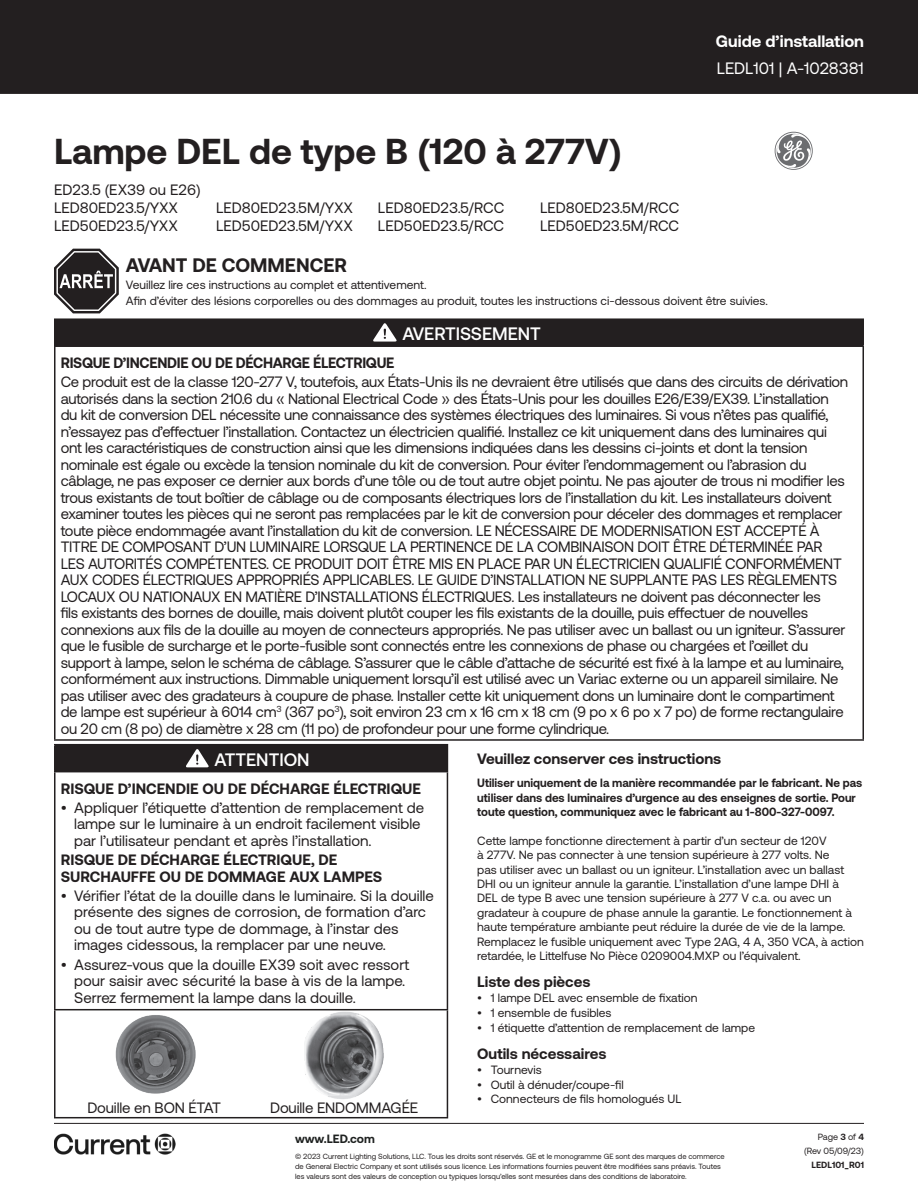
<style>
.page{position:relative;width:918px;height:1188px;background:#fff}
.page>*{position:absolute;margin:0;border:0;box-sizing:border-box;transform-origin:0 0}
.t1{font:700 36px "Aeonik";color:#231f20}
.t2{font:700 19.5px "Aeonik";color:#231f20}
.t3{font:500 18px "Aeonik";color:#fff}
.t4{font:700 16.5px "Aeonik";color:#fff}
.t5{font:16.5px "Aeonik";color:#fff}
.t6{font:15px/16.5px "Aeonik";letter-spacing:-.02em;color:#231f20}
.t7{font:15px/16.5px "Aeonik";color:#231f20}
.t8{font:700 15px/16.5px "Aeonik";color:#231f20}
.t9{font:700 15px "Aeonik";letter-spacing:-.02em;color:#231f20;scale:.96 1}
.t10{font:12px/14.4px "Aeonik";color:#231f20}
.t11{font:700 12px/14.4px "Aeonik";color:#231f20;scale:.95 1}
.web_address{font:700 12px "Aeonik";letter-spacing:-.005em;color:#1e2120}
.boilerplate{font:9px "Aeonik";color:#231f20}
.boilerplate-2{font:700 9px "Aeonik";color:#231f20}
.web_address-2{font:7.5px/9.8px "Aeonik";color:#231f20}
.s1{font-weight:700}
</style>
<div class="page">
<div style="left:0;top:0;width:918px;height:94px;background:#231f20"></div>
<svg style="left:54px;top:248px;width:65px;height:66px"></svg>
<svg style="left:775px;top:132px;width:38px;height:38px"></svg>
<div style="left:55px;top:745px;width:392px;height:27px;background:#231f20"></div>
<hr style="left:54px;top:744px;width:394px;height:1px;background:#231f20">
<hr style="left:54px;top:745px;width:2px;height:26px;background:#231f20">
<svg style="left:447px;top:745px;width:1px;height:26px"></svg>
<hr style="left:54px;top:772px;width:2px;height:237px;background:#231f20">
<hr style="left:447px;top:772px;width:1px;height:237px;background:#231f20">
<hr style="left:54px;top:1009px;width:394px;height:1px;background:#231f20">
<hr style="left:54px;top:1010px;width:2px;height:107px;background:#231f20">
<hr style="left:447px;top:1010px;width:1px;height:107px;background:#231f20">
<hr style="left:54px;top:1117px;width:394px;height:1px;background:#231f20">
<hr style="left:54px;top:771px;width:394px;height:1px;background:#231f20">
<svg style="left:186px;top:749px;width:23px;height:18px"></svg>
<img style="left:304px;top:1011px;width:80px;height:88px">
<img style="left:115px;top:1015px;width:81px;height:79px">
<div style="left:55px;top:319px;width:808px;height:27px;background:#231f20"></div>
<hr style="left:54px;top:318px;width:810px;height:2px;background:#231f20">
<hr style="left:54px;top:320px;width:2px;height:25px;background:#231f20">
<hr style="left:862px;top:320px;width:2px;height:25px;background:#231f20">
<hr style="left:54px;top:347px;width:2px;height:392px;background:#231f20">
<hr style="left:862px;top:347px;width:2px;height:392px;background:#231f20">
<hr style="left:54px;top:739px;width:810px;height:2px;background:#231f20">
<hr style="left:54px;top:345px;width:810px;height:2px;background:#231f20">
<svg style="left:373px;top:323px;width:24px;height:19px"></svg>
<img style="left:54px;top:1133px;width:122px;height:22px">
<hr style="left:54px;top:1123px;width:810px;height:1px;background:#231f20">
<p class="t1" style="left:54px;top:131px;width:569px">Lampe DEL de type B (120 à 277V)</p>
<p class="t7" style="left:54px;top:181px;width:148px">ED23.5 (EX39 ou E26)</p>
<p class="t7" style="left:54px;top:199px;width:126px">LED80ED23.5/YXX</p>
<p class="t7" style="left:216px;top:199px;width:139px">LED80ED23.5M/YXX</p>
<p class="t7" style="left:378px;top:199px;width:128px">LED80ED23.5/RCC</p>
<p class="t7" style="left:540px;top:199px;width:141px">LED80ED23.5M/RCC</p>
<p class="t7" style="left:54px;top:217px;width:125px">LED50ED23.5/YXX</p>
<p class="t7" style="left:216px;top:217px;width:138px">LED50ED23.5M/YXX</p>
<p class="t7" style="left:378px;top:217px;width:128px">LED50ED23.5/RCC</p>
<p class="t7" style="left:540px;top:217px;width:141px">LED50ED23.5M/RCC</p>
<p class="t4" style="left:716px;top:31px;width:150px">Guide d’installation</p>
<p class="t5" style="left:717px;top:59px;width:149px">LEDL101 | A-1028381</p>
<p class="t2" style="left:126px;top:254px;width:223px">AVANT DE COMMENCER</p>
<p class="t10" style="left:126px;top:277px;width:302px">Veuillez lire ces instructions au complet et attentivement.</p>
<p class="t10" style="left:126px;top:294px;width:644px">Afin d’éviter des lésions corporelles ou des dommages au produit, toutes les instructions ci-dessous doivent être suivies.</p>
<p class="t3" style="left:402px;top:324px;width:140px">AVERTISSEMENT</p>
<p class="t9" style="left:61px;top:354px;width:349px">RISQUE D’INCENDIE OU DE DÉCHARGE ÉLECTRIQUE</p>
<p class="t6" style="left:61px;top:374px;width:789px">Ce produit est de la classe 120-277 V, toutefois, aux États-Unis ils ne devraient être utilisés que dans des circuits de dérivation autorisés dans la section 210.6 du « National Electrical Code » des États-Unis pour les douilles E26/E39/EX39. L’installation du kit de conversion DEL nécessite une connaissance des systèmes électriques des luminaires. Si vous n’êtes pas qualifié, n’essayez pas d’effectuer l’installation. Contactez un électricien qualifié. Installez ce kit uniquement dans des luminaires qui ont les caractéristiques de construction ainsi que les dimensions indiquées dans les dessins ci-joints et dont la tension nominale est égale ou excède la tension nominale du kit de conversion. Pour éviter l’endommagement ou l’abrasion du câblage, ne pas exposer ce dernier aux bords d’une tôle ou de tout autre objet pointu. Ne pas ajouter de trous ni modifier les trous existants de tout boîtier de câblage ou de composants électriques lors de l’installation du kit. Les installateurs doivent examiner toutes les pièces qui ne seront pas remplacées par le kit de conversion pour déceler des dommages et remplacer toute pièce endommagée avant l’installation du kit de conversion. LE NÉCESSAIRE DE MODERNISATION EST ACCEPTÉ À TITRE DE COMPOSANT D’UN LUMINAIRE LORSQUE LA PERTINENCE DE LA COMBINAISON DOIT ÊTRE DÉTERMINÉE PAR LES AUTORITÉS COMPÉTENTES. CE PRODUIT DOIT ÊTRE MIS EN PLACE PAR UN ÉLECTRICIEN QUALIFIÉ CONFORMÉMENT AUX CODES ÉLECTRIQUES APPROPRIÉS APPLICABLES. LE GUIDE D’INSTALLATION NE SUPPLANTE PAS LES RÈGLEMENTS LOCAUX OU NATIONAUX EN MATIÈRE D’INSTALLATIONS ÉLECTRIQUES. Les installateurs ne doivent pas déconnecter les<br>fils existants des bornes de douille, mais doivent plutôt couper les fils existants de la douille, puis effectuer de nouvelles connexions aux fils de la douille au moyen de connecteurs appropriés. Ne pas utiliser avec un ballast ou un igniteur. S’assurer que le fusible de surcharge et le porte-fusible sont connectés entre les connexions de phase ou chargées et l’œillet du support à lampe, selon le schéma de câblage. S’assurer que le câble d’attache de sécurité est fixé à la lampe et au luminaire, conformément aux instructions. Dimmable uniquement lorsqu’il est utilisé avec un Variac externe ou un appareil similaire. Ne pas utiliser avec des gradateurs à coupure de phase. Installer cette kit uniquement dons un luminaire dont le compartiment de lampe est supérieur à 6014 cm<sup>3</sup> (367 po<sup>3</sup>), soit environ 23 cm x 16 cm x 18 cm (9 po x 6 po x 7 po) de forme rectangulaire ou 20 cm (8 po) de diamètre x 28 cm (11 po) de profondeur pour une forme cylindrique.</p>
<p class="t3" style="left:214px;top:749px;width:97px">ATTENTION</p>
<p class="t8" style="left:61px;top:780px;width:362px">RISQUE D’INCENDIE OU DE DÉCHARGE ÉLECTRIQUE</p>
<p class="t7" style="left:74px;top:800px;width:351px;text-indent:-14px">• Appliquer l’étiquette d’attention de remplacement de lampe sur le luminaire à un endroit facilement visible par l’utilisateur pendant et après l’installation.</p>
<p class="t8" style="left:61px;top:852px;width:323px">RISQUE DE DÉCHARGE ÉLECTRIQUE, DE<br>SURCHAUFFE OU DE DOMMAGE AUX LAMPES</p>
<p class="t7" style="left:74px;top:887px;width:361px;text-indent:-14px">• Vérifier l’état de la douille dans le luminaire. Si la douille présente des signes de corrosion, de formation d’arc ou de tout autre type de dommage, à l’instar des images cidessous, la remplacer par une neuve.</p>
<p class="t7" style="left:74px;top:956px;width:337px;text-indent:-14px">• Assurez-vous que la douille EX39 soit avec ressort pour saisir avec sécurité la base à vis de la lampe.<br>Serrez fermement la lampe dans la douille.</p>
<p class="t6" style="left:87px;top:1099px;width:135px">Douille en BON ÉTAT</p>
<p class="t6" style="left:270px;top:1099px;width:150px">Douille ENDOMMAGÉE</p>
<p class="t8" style="left:477px;top:750px;width:246px">Veuillez conserver ces instructions</p>
<p class="t11" style="left:477px;top:776px;width:407px">Utiliser uniquement de la manière recommandée par le fabricant. Ne pas utiliser dans des luminaires d’urgence au des enseignes de sortie. Pour toute question, communiquez avec le fabricant au 1-800-327-0097.</p>
<p class="t10" style="left:477px;top:833px;width:388px">Cette lampe fonctionne directement à partir d’un secteur de 120V<br>à 277V. Ne pas connecter à une tension supérieure à 277 volts. Ne<br>pas utiliser avec un ballast ou un igniteur. L’installation avec un ballast DHI ou un igniteur annule la garantie. L’installation d’une lampe DHI à<br>DEL de type B avec une tension supérieure à 277 V c.a. ou avec un gradateur à coupure de phase annule la garantie. Le fonctionnement à haute température ambiante peut réduire la durée de vie de la lampe.<br>Remplacez le fusible uniquement avec Type 2AG, 4 A, 350 VCA, à action retardée, le Littelfuse No Pièce 0209004.MXP ou l’équivalent.</p>
<p class="t8" style="left:477px;top:973px;width:115px">Liste des pièces</p>
<p class="t10" style="left:477px;top:991px;width:222px">• 1 lampe DEL avec ensemble de fixation</p>
<p class="t10" style="left:477px;top:1006px;width:136px">• 1 ensemble de fusibles</p>
<p class="t10" style="left:477px;top:1021px;width:279px">• 1 étiquette d’attention de remplacement de lampe</p>
<p class="t8" style="left:477px;top:1045px;width:131px">Outils nécessaires</p>
<p class="t10" style="left:477px;top:1063px;width:66px">• Tournevis</p>
<p class="t10" style="left:477px;top:1078px;width:148px">• Outil à dénuder/coupe-fil</p>
<p class="t10" style="left:477px;top:1092px;width:206px">• Connecteurs de fils homologués UL</p>
<p class="web_address" style="left:295px;top:1132px;width:81px">www.LED.com</p>
<p class="web_address-2" style="left:295px;top:1152px;width:431px">© 2023 Current Lighting Solutions, LLC. Tous les droits sont réservés. GE et le monogramme GE sont des marques de commerce de General Electric Company et sont utilisés sous licence. Les informations fournies peuvent être modifiées sans préavis. Toutes les valeurs sont des valeurs de conception ou typiques lorsqu’elles sont mesurées dans des conditions de laboratoire.</p>
<p class="boilerplate" style="left:818px;top:1132px;width:48px">Page <span class="s1">3</span> of <span class="s1">4</span></p>
<p class="boilerplate" style="left:804px;top:1146px;width:61px">(Rev 05/09/23)</p>
<p class="boilerplate-2" style="left:812px;top:1160px;width:54px">LEDL101_R01</p>
</div>
